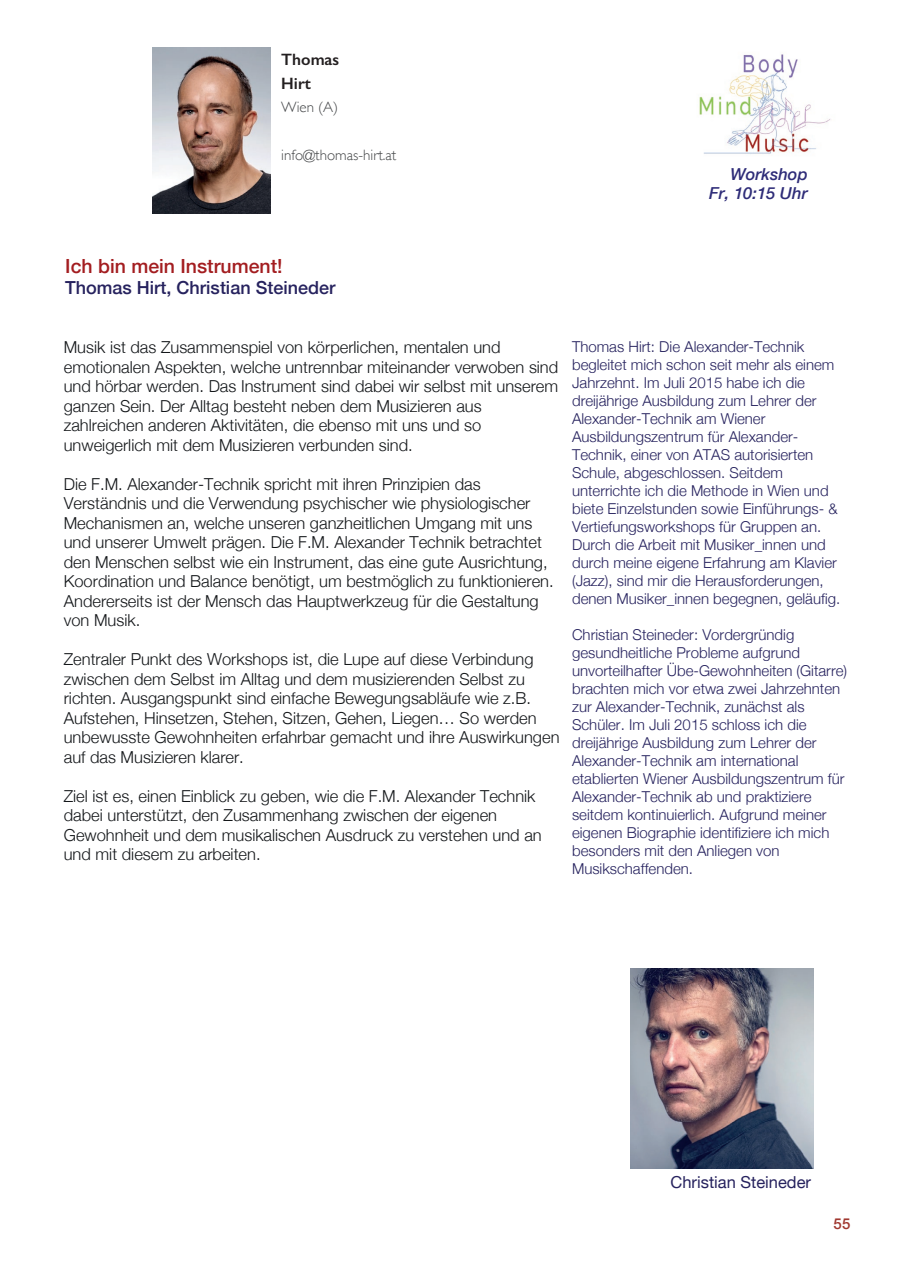
<style>
.page{position:relative;width:910px;height:1280px;background:#fff}
.page>*{position:absolute;margin:0;border:0;box-sizing:border-box;transform-origin:0 0}
.t1{font:500 19.5px "Helvetica Neue";color:#a31d20}
.t2{font:500 18px "Helvetica Neue";color:#26225e}
.t3{font:300 16.5px/19.5px "Helvetica Neue";color:#14171a}
.t4{font:italic 500 16.5px/19.5px "Helvetica Neue";color:#2e2c78;text-align:right}
.t5{font:16.5px "Helvetica Neue";color:#26225e}
.t6{font:600 16.5px/24px "Gill Sans";color:#231f20}
.t7{font:300 15px/18px "Helvetica Neue";color:#26225e}
.t8{font:300 15px "Gill Sans";color:#454749}
.t9{font:500 15px "Helvetica Neue";color:#a03830}
</style>
<div class="page">
<img style="left:152px;top:47px;width:118px;height:167px">
<img style="left:699px;top:54px;width:132px;height:100px">
<img style="left:631px;top:969px;width:183px;height:199px">
<p class="t6" style="left:281px;top:47px;width:59px">Thomas<br>Hirt</p>
<p class="t8" style="left:281px;top:95px;width:58px">Wien (A)</p>
<p class="t8" style="left:281px;top:143px;width:117px">info@thomas-hirt.at</p>
<p class="t4" style="left:709px;top:163px;width:100px">Workshop<br>Fr, 10:15 Uhr</p>
<p class="t1" style="left:65px;top:251px;width:219px">Ich bin mein Instrument!</p>
<p class="t2" style="left:65px;top:273px;width:272px">Thomas Hirt, Christian Steineder</p>
<p class="t3" style="left:64px;top:336px;width:496px">Musik ist das Zusammenspiel von körperlichen, mentalen und emotionalen Aspekten, welche untrennbar miteinander verwoben sind und hörbar werden. Das Instrument sind dabei wir selbst mit unserem ganzen Sein. Der Alltag besteht neben dem Musizieren aus zahlreichen anderen Aktivitäten, die ebenso mit uns und so unweigerlich mit dem Musizieren verbunden sind.</p>
<p class="t3" style="left:64px;top:473px;width:491px">Die F.M. Alexander-Technik spricht mit ihren Prinzipien das Verständnis und die Verwendung psychischer wie physiologischer Mechanismen an, welche unseren ganzheitlichen Umgang mit uns und unserer Umwelt prägen. Die F.M. Alexander Technik betrachtet den Menschen selbst wie ein Instrument, das eine gute Ausrichtung, Koordination und Balance benötigt, um bestmöglich zu funktionieren.<br>Andererseits ist der Mensch das Hauptwerkzeug für die Gestaltung von Musik.</p>
<p class="t3" style="left:64px;top:648px;width:497px">Zentraler Punkt des Workshops ist, die Lupe auf diese Verbindung zwischen dem Selbst im Alltag und dem musizierenden Selbst zu richten. Ausgangspunkt sind einfache Bewegungsabläufe wie z.B.<br>Aufstehen, Hinsetzen, Stehen, Sitzen, Gehen, Liegen… So werden unbewusste Gewohnheiten erfahrbar gemacht und ihre Auswirkungen auf das Musizieren klarer.</p>
<p class="t3" style="left:64px;top:785px;width:479px">Ziel ist es, einen Einblick zu geben, wie die F.M. Alexander Technik dabei unterstützt, den Zusammenhang zwischen der eigenen Gewohnheit und dem musikalischen Ausdruck zu verstehen und an und mit diesem zu arbeiten.</p>
<p class="t7" style="left:572px;top:336px;width:270px">Thomas Hirt: Die Alexander-Technik begleitet mich schon seit mehr als einem Jahrzehnt. Im Juli 2015 habe ich die dreijährige Ausbildung zum Lehrer der Alexander-Technik am Wiener Ausbildungszentrum für Alexander-Technik, einer von ATAS autorisierten Schule, abgeschlossen. Seitdem unterrichte ich die Methode in Wien und biete Einzelstunden sowie Einführungs- &amp; Vertiefungsworkshops für Gruppen an.<br>Durch die Arbeit mit Musiker_innen und durch meine eigene Erfahrung am Klavier (Jazz), sind mir die Herausforderungen, denen Musiker_innen begegnen, geläufig.</p>
<p class="t7" style="left:572px;top:624px;width:277px">Christian Steineder: Vordergründig gesundheitliche Probleme aufgrund unvorteilhafter Übe-Gewohnheiten (Gitarre) brachten mich vor etwa zwei Jahrzehnten zur Alexander-Technik, zunächst als Schüler. Im Juli 2015 schloss ich die dreijährige Ausbildung zum Lehrer der Alexander-Technik am international etablierten Wiener Ausbildungszentrum für Alexander-Technik ab und praktiziere seitdem kontinuierlich. Aufgrund meiner eigenen Biographie identifiziere ich mich besonders mit den Anliegen von Musikschaffenden.</p>
<p class="t5" style="left:670px;top:1170px;width:142px">Christian Steineder</p>
<p class="t9" style="left:834px;top:1212px;width:18px">55</p>
</div>
